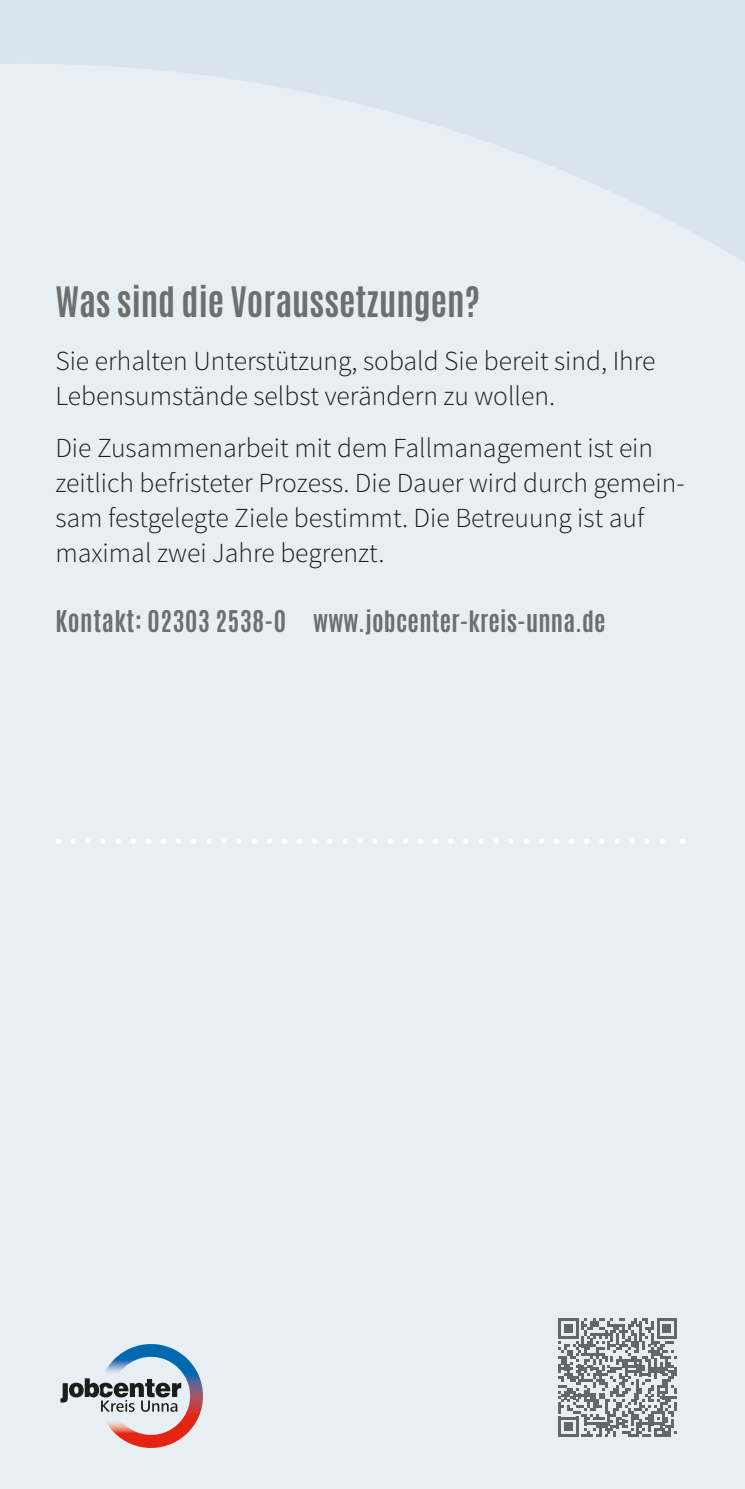
<style>
.page{position:relative;width:745px;height:1489px;background:#fff}
.page>*{position:absolute;margin:0;border:0;box-sizing:border-box;transform-origin:0 0}
.t1{font:700 35px "Antonio";color:#6e6e6e}
.t2{font:300 27.5px/35px "Source Sans Pro";color:#1c1c1a}
.t3{font:700 24.5px "Antonio";letter-spacing:.01em;color:#6e6e6e}
.s1{font-size:25px}
</style>
<div class="page">
<div style="left:0;top:0;width:744px;height:1488px;background:#d9e4ec"></div>
<div style="left:0;top:64px;width:744px;height:1424px;background:#e8eff4"></div>
<svg style="left:60px;top:1343px;width:143px;height:104px"></svg>
<svg style="left:558px;top:1318px;width:118px;height:118px"></svg>
<svg style="left:73px;top:838px;width:601px;height:5px"></svg>
<p class="t1" style="left:55px;top:276px;width:426px">Was sind die Voraussetzungen?</p>
<p class="t2" style="left:55px;top:343px;width:601px">Sie erhalten Unterstützung, sobald Sie bereit sind, Ihre<br>Lebensumstände selbst verändern zu wollen.</p>
<p class="t2" style="left:55px;top:431px;width:630px">Die Zusammenarbeit mit dem Fallmanagement ist ein zeitlich befristeter Prozess. Die Dauer wird durch gemein&shy;sam festgelegte Ziele bestimmt. Die Betreuung ist auf maximal zwei Jahre begrenzt.</p>
<p class="t3" style="left:55px;top:603px;width:551px"><span class="s1">Kontakt: 02303 2538-0</span> www.jobcenter-kreis-unna.de</p>
</div>
